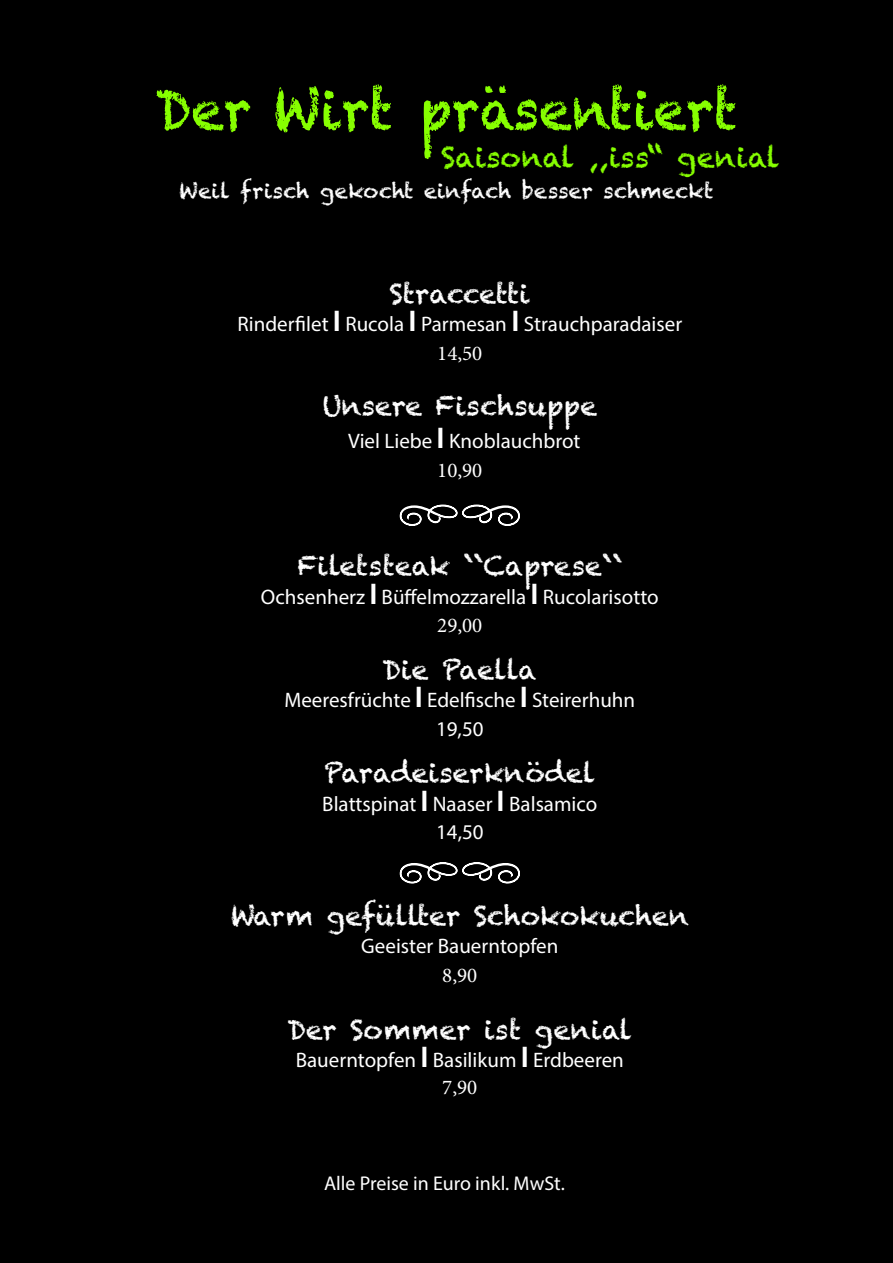
<style>
.page{position:relative;width:893px;height:1263px;background:#fff}
.page>*{position:absolute;margin:0;border:0;box-sizing:border-box;transform-origin:0 0}
.t1{font:55.2px "Chalkduster";color:#87ff00;scale:.95 1}
.t2{font:28.5px "Chalkduster";color:#87ff00}
.t3{font:27px "Chalkduster";color:#fff}
.t4{font:21px/28.5px "Myriad Pro";color:#fff;text-align:center}
.t5{font:21px "Chalkduster";color:#fff}
.t6{font:21px "Minion Pro";color:#fff}
.t7{font:19.95px "Myriad Pro";color:#fff}
.s1{font-weight:700;font-stretch:condensed;font-size:30px}
</style>
<div class="page">
<div style="left:3px;top:3px;width:887px;height:1257px;background:#000"></div>
<svg style="left:399px;top:502px;width:122px;height:43px;background:#222"></svg>
<svg style="left:399px;top:860px;width:122px;height:43px;background:#222"></svg>
<h1 class="t1" style="left:155px;top:77px;width:614px">Der Wirt präsentiert</h1>
<h2 class="t2" style="left:441px;top:141px;width:340px">Saisonal ‚‚iss‘‘ genial</h2>
<p class="t5" style="left:179px;top:179px;width:536px">Weil frisch gekocht einfach besser schmeckt</p>
<p class="t3" style="left:389px;top:278px;width:142px">Straccetti</p>
<p class="t4" style="left:237px;top:310px;width:446px">Rinderfilet <span class="s1">I</span> Rucola <span class="s1">I</span> Parmesan <span class="s1">I</span> Strauchparadaiser</p>
<p class="t6" style="left:437px;top:339px;width:47px">14,50</p>
<p class="t3" style="left:322px;top:390px;width:276px">Unsere Fischsuppe</p>
<p class="t4" style="left:348px;top:426px;width:234px">Viel Liebe <span class="s1">I</span> Knoblauchbrot</p>
<p class="t6" style="left:437px;top:456px;width:47px">10,90</p>
<p class="t3" style="left:297px;top:550px;width:326px">Filetsteak ``Caprese``</p>
<p class="t4" style="left:261px;top:582px;width:399px">Ochsenherz <span class="s1">I</span> Büffelmozzarella <span class="s1">I</span> Rucolarisotto</p>
<p class="t6" style="left:437px;top:611px;width:47px">29,00</p>
<p class="t3" style="left:382px;top:653px;width:156px">Die Paella</p>
<p class="t4" style="left:284px;top:685px;width:352px">Meeresfrüchte <span class="s1">I</span> Edelfische <span class="s1">I</span> Steirerhuhn<br>19,50</p>
<p class="t3" style="left:324px;top:757px;width:273px">Paradeiserknödel</p>
<p class="t4" style="left:322px;top:789px;width:277px">Blattspinat <span class="s1">I</span> Naaser <span class="s1">I</span> Balsamico<br>14,50</p>
<p class="t3" style="left:231px;top:899px;width:460px">Warm gefüllter Schokokuchen</p>
<p class="t4" style="left:361px;top:931px;width:199px">Geeister Bauerntopfen</p>
<p class="t6" style="left:442px;top:961px;width:37px">8,90</p>
<p class="t3" style="left:287px;top:1013px;width:346px">Der Sommer ist genial</p>
<p class="t4" style="left:296px;top:1045px;width:330px">Bauerntopfen <span class="s1">I</span> Basilikum <span class="s1">I</span> Erdbeeren</p>
<p class="t6" style="left:442px;top:1073px;width:37px">7,90</p>
<p class="t7" style="left:324px;top:1171px;width:242px">Alle Preise in Euro inkl. MwSt.</p>
</div>
